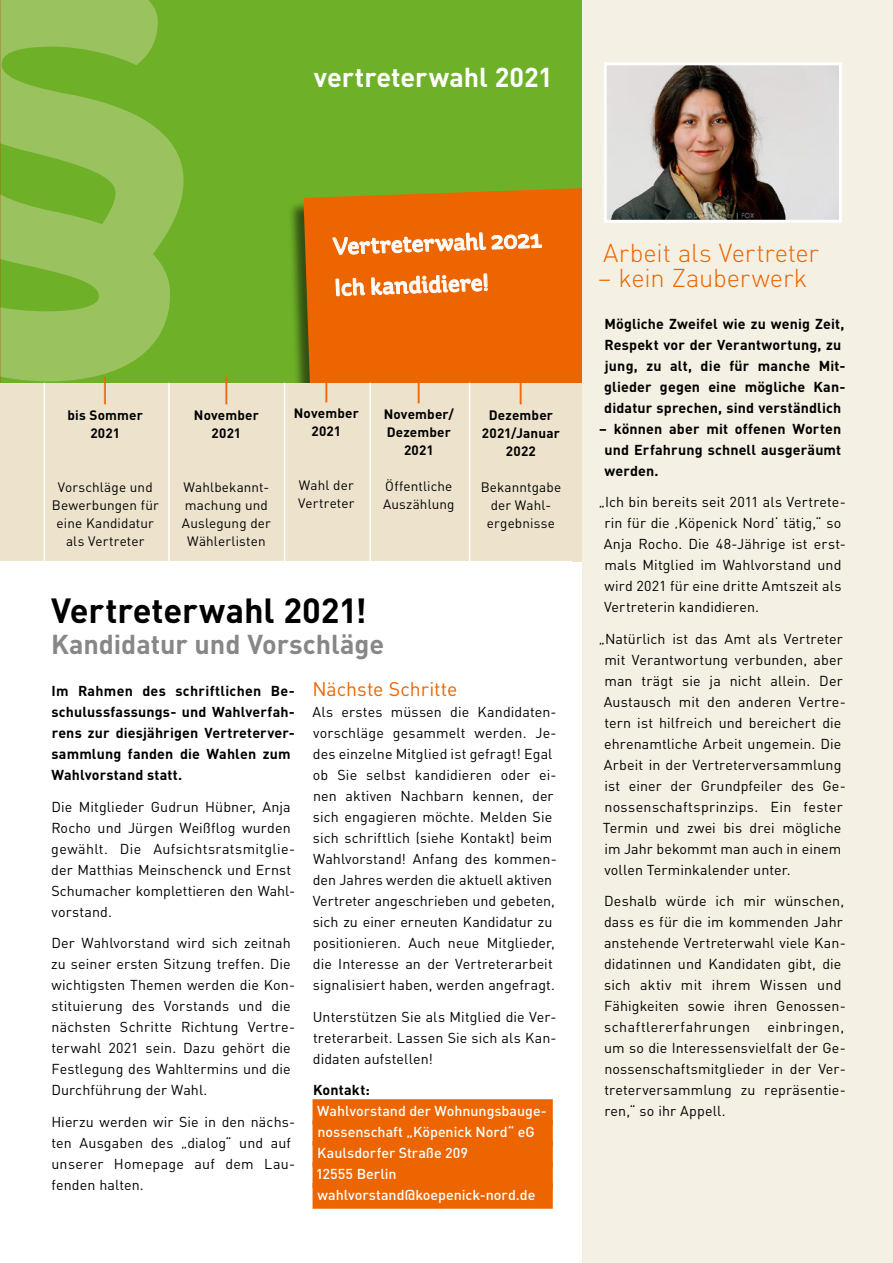
<style>
.page{position:relative;width:893px;height:1263px;background:#fff}
.page>*{position:absolute;margin:0;border:0;box-sizing:border-box;transform-origin:0 0}
.t1{font:700 534.6px "St Ryde";color:#9ac35f}
.t2{font:700 34.5px "DIN";letter-spacing:-.005em;color:#000}
.t3{font:700 32.25px "DIN";color:#ec6500;scale:.42 1}
.t4{font:700 27px "DIN";letter-spacing:-.005em;color:#868786}
.t5{font:700 27px "DIN";letter-spacing:-.005em;color:#fff}
.t6{font:300 25.5px "DIN";letter-spacing:-.01em;color:#ec6500}
.t7{font:500 24px/41.2px "St Ryde";color:#fff}
.t8{font:19.5px "DIN";letter-spacing:-.005em;color:#ec6500}
.t9{font:14.25px/21px "DIN";letter-spacing:.01em;color:#000}
.t10{font:700 14.25px/21px "DIN";letter-spacing:.01em;color:#000}
.t11{font:500 14.25px/21px "DIN";color:#fff}
.t12{font:13.5px/18px "DIN";letter-spacing:.01em;color:#000;text-align:center}
.t13{font:700 13.5px/18px "DIN";letter-spacing:.01em;color:#000;text-align:center}
</style>
<div class="page">
<div style="left:313px;top:1099px;width:240px;height:26px;background:#ec6500"></div>
<div style="left:313px;top:1120px;width:240px;height:26px;background:#ec6500"></div>
<div style="left:313px;top:1141px;width:240px;height:26px;background:#ec6500"></div>
<div style="left:313px;top:1162px;width:240px;height:26px;background:#ec6500"></div>
<div style="left:313px;top:1183px;width:240px;height:26px;background:#ec6500"></div>
<div style="left:0;top:0;width:582px;height:383px;background:#6eb128"></div>
<div style="left:288px;top:189px;width:367px;height:355px;background:#000;opacity:.55"></div>
<svg style="left:303px;top:186px;width:280px;height:339px;background:#dc6a04"></svg>
<svg style="left:332px;top:204px;width:210px;height:119px;background:#ed7013"></svg>
<div style="left:0;top:383px;width:582px;height:178px;background:#ede3cd"></div>
<hr style="left:44px;top:383px;width:1px;height:187px;background:#fff">
<hr style="left:168px;top:383px;width:2px;height:187px;background:#fff">
<hr style="left:284px;top:383px;width:1px;height:187px;background:#fff">
<hr style="left:369px;top:383px;width:2px;height:187px;background:#fff">
<hr style="left:469px;top:383px;width:1px;height:187px;background:#fff">
<div style="left:583px;top:0;width:310px;height:1263px;background:#f5f0e4"></div>
<img style="left:608px;top:66px;width:230px;height:153px">
<div style="left:604px;top:62px;width:238px;height:161px;border:3px solid #fff"></div>
<h1 class="t1" style="left:-104px;top:-147px;width:315px">§</h1>
<h3 class="t3" style="left:103px;top:370px;width:13px">|</h3>
<p class="t13" style="left:68px;top:406px;width:77px">bis Sommer<br>2021</p>
<h3 class="t3" style="left:224px;top:370px;width:13px">|</h3>
<p class="t13" style="left:194px;top:406px;width:67px">November<br>2021</p>
<p class="t12" style="left:52px;top:478px;width:108px">Vorschläge und<br>Bewerbungen für eine Kandidatur als Vertreter</p>
<p class="t12" style="left:182px;top:478px;width:90px">Wahlbekannt&shy;machung und<br>Auslegung der<br>Wählerlisten</p>
<h3 class="t5" style="left:314px;top:60px;width:240px">vertreterwahl 2021</h3>
<h3 class="t7" style="left:332px;top:226px;width:211px;rotate:-2deg">Vertreterwahl 2021<br>Ich kandidiere!</h3>
<h3 class="t3" style="left:324px;top:367px;width:13px">|</h3>
<p class="t13" style="left:294px;top:404px;width:67px">November<br>2021</p>
<p class="t12" style="left:298px;top:476px;width:58px;text-align:left">Wahl der<br>Vertreter</p>
<h3 class="t3" style="left:416px;top:369px;width:13px">|</h3>
<p class="t13" style="left:384px;top:405px;width:72px">November/<br>Dezember<br>2021</p>
<p class="t12" style="left:383px;top:477px;width:73px;text-align:left">Öffentliche<br>Auszählung</p>
<h3 class="t3" style="left:519px;top:370px;width:13px">|</h3>
<p class="t13" style="left:482px;top:406px;width:79px">Dezember<br>2021/Januar<br>2022</p>
<p class="t12" style="left:481px;top:478px;width:82px">Bekanntgabe der Wahl&shy;ergebnisse</p>
<h2 class="t2" style="left:51px;top:588px;width:317px">Vertreterwahl 2021!</h2>
<h3 class="t4" style="left:51px;top:627px;width:335px">Kandidatur und Vorschläge</h3>
<p class="t10" style="left:51px;top:680px;width:245px">Im Rahmen des schriftlichen Be&shy;schulussfassungs- und Wahlverfah&shy;rens zur diesjährigen Vertreterver&shy;sammlung fanden die Wahlen zum<br>Wahlvorstand statt.</p>
<p class="t9" style="left:51px;top:796px;width:245px">Die Mitglieder Gudrun Hübner, Anja<br>Rocho und Jürgen Weißflog wurden gewählt. Die Aufsichtsratsmitglie&shy;der Matthias Meinschenck und Ernst<br>Schumacher komplettieren den Wahl&shy;vorstand.</p>
<p class="t9" style="left:51px;top:932px;width:246px">Der Wahlvorstand wird sich zeitnah zu seiner ersten Sitzung treffen. Die wichtigsten Themen werden die Kon&shy;stituierung des Vorstands und die nächsten Schritte Richtung Vertre&shy;terwahl 2021 sein. Dazu gehört die Festlegung des Wahltermins und die Durchführung der Wahl.</p>
<p class="t9" style="left:51px;top:1111px;width:245px">Hierzu werden wir Sie in den nächs&shy;ten Ausgaben des „dialog“ und auf unserer Homepage auf dem Lau&shy;fenden halten.</p>
<h3 class="t8" style="left:312px;top:677px;width:146px">Nächste Schritte</h3>
<p class="t9" style="left:312px;top:701px;width:246px">Als erstes müssen die Kandidaten&shy;vorschläge gesammelt werden. Je&shy;des einzelne Mitglied ist gefragt! Egal ob Sie selbst kandidieren oder ei&shy;nen aktiven Nachbarn kennen, der sich engagieren möchte. Melden Sie sich schriftlich (siehe Kontakt) beim Wahlvorstand! Anfang des kommen&shy;den Jahres werden die aktuell aktiven Vertreter angeschrieben und gebeten, sich zu einer erneuten Kandidatur zu positionieren. Auch neue Mitglieder, die Interesse an der Vertreterarbeit signalisiert haben, werden angefragt.</p>
<p class="t9" style="left:313px;top:1006px;width:245px;text-align:justify">Unterstützen Sie als Mitglied die Ver&shy;treterarbeit. Lassen Sie sich als Kan&shy;didaten aufstellen!</p>
<p class="t10" style="left:313px;top:1079px;width:58px">Kontakt:</p>
<p class="t11" style="left:316px;top:1100px;width:233px">Wahlvorstand der Wohnungsbauge&shy;nossenschaft „Köpenick Nord“ eG<br>Kaulsdorfer Straße 209<br>12555 Berlin wahlvorstand@koepenick-nord.de</p>
<h3 class="t6" style="left:603px;top:237px;width:217px">Arbeit als Vertreter</h3>
<h3 class="t6" style="left:598px;top:262px;width:211px">– kein Zauberwerk</h3>
<p class="t10" style="left:604px;top:312px;width:243px">Mögliche Zweifel wie zu wenig Zeit, Respekt vor der Verantwortung, zu jung, zu alt, die für manche Mit&shy;glieder gegen eine mögliche Kan&shy;didatur sprechen, sind verständlich</p>
<p class="t10" style="left:604px;top:417px;width:238px;text-align:justify;text-indent:-5px">– können aber mit offenen Worten und Erfahrung schnell ausgeräumt werden.</p>
<p class="t9" style="left:604px;top:491px;width:244px;text-indent:-5px">„Ich bin bereits seit 2011 als Vertrete&shy;rin für die ‚Köpenick Nord‘ tätig,“ so Anja Rocho. Die 48-Jährige ist erst&shy;mals Mitglied im Wahlvorstand und wird 2021 für eine dritte Amtszeit als Vertreterin kandidieren.</p>
<p class="t9" style="left:599px;top:628px;width:249px">„Natürlich ist das Amt als Vertreter mit Verantwortung verbunden, aber man trägt sie ja nicht allein. Der Austausch mit den anderen Vertre&shy;tern ist hilfreich und bereichert die ehrenamtliche Arbeit ungemein. Die Arbeit in der Vertreterversammlung ist einer der Grundpfeiler des Ge&shy;nossenschaftsprinzips. Ein fester Termin und zwei bis drei mögliche im Jahr bekommt man auch in einem vollen Terminkalender unter.</p>
<p class="t9" style="left:604px;top:890px;width:243px">Deshalb würde ich mir wünschen, dass es für die im kommenden Jahr anstehende Vertreterwahl viele Kan&shy;didatinnen und Kandidaten gibt, die sich aktiv mit ihrem Wissen und Fähigkeiten sowie ihren Genossen&shy;schaftlererfahrungen einbringen, um so die Interessensvielfalt der Ge&shy;nossenschaftsmitglieder in der Ver&shy;treterversammlung zu repräsentie&shy;ren,“ so ihr Appell.</p>
</div>
